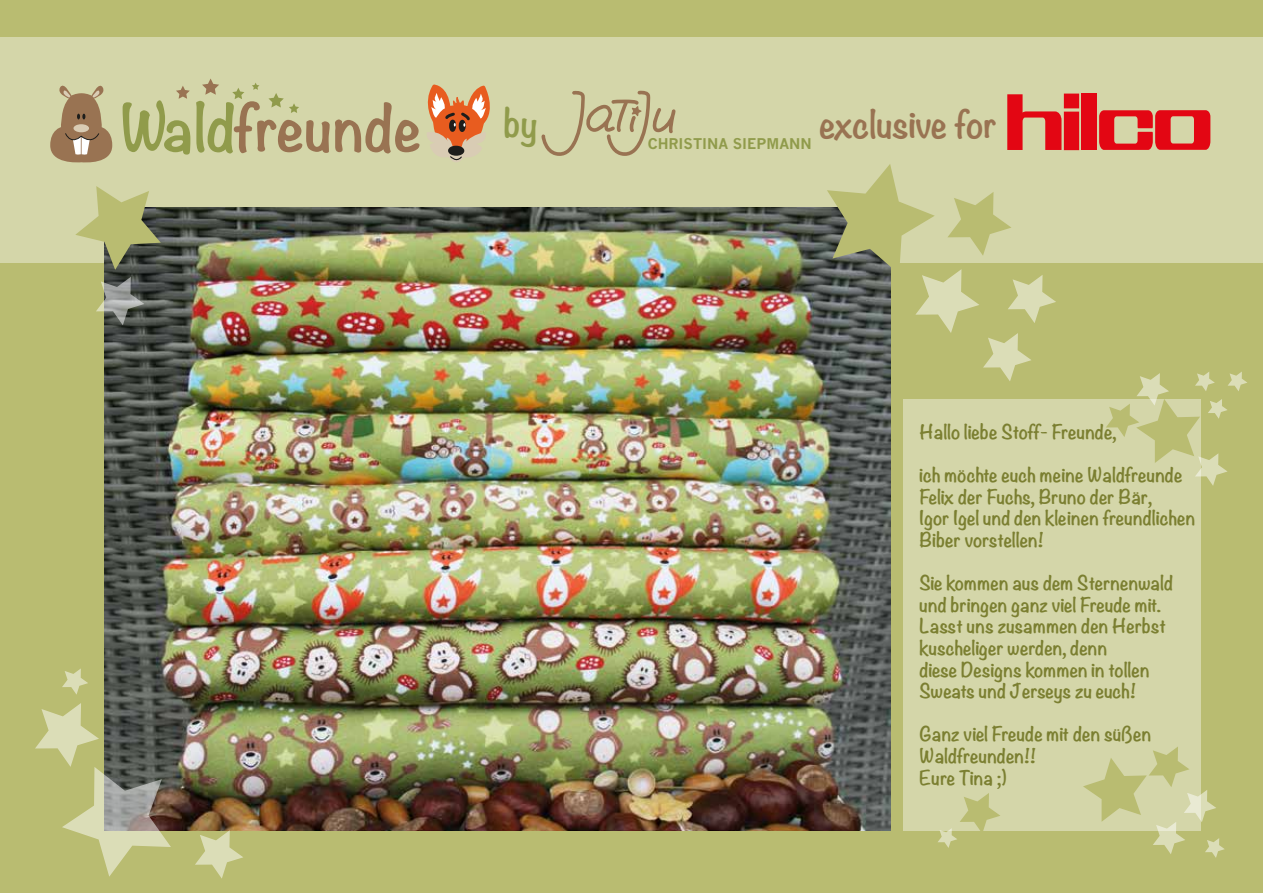
<style>
.page{position:relative;width:1263px;height:893px;background:#b9bc71}
.page>*{position:absolute;margin:0;border:0;box-sizing:border-box;transform-origin:0 0}
.t1{font:700 58.65px "Noteworthy";color:#997352}
.t2{font:700 34.2px "Noteworthy";letter-spacing:-.015em;color:#997352}
.t3{font:700 34.2px "Noteworthy";color:#909b4b}
.t4{font:700 18px/21.6px "Noteworthy";color:#7b7f31}
.t5{font:700 14.4px "News Gothic";color:#909b4b}
.s1{color:#909b4b}
</style>
<div class="page">
<div style="left:903px;top:399px;width:297px;height:431px;background:#d4d6a9"></div>
<div style="left:0;top:37px;width:1263px;height:225px;background:#d4d6a9"></div>
<svg style="left:50px;top:85px;width:62px;height:78px"></svg>
<svg style="left:427px;top:86px;width:63px;height:76px"></svg>
<svg style="left:176px;top:86px;width:14px;height:13px"></svg>
<svg style="left:202px;top:78px;width:17px;height:17px"></svg>
<svg style="left:232px;top:88px;width:12px;height:11px"></svg>
<svg style="left:252px;top:83px;width:7px;height:7px"></svg>
<svg style="left:268px;top:93px;width:31px;height:20px"></svg>
<svg style="left:541px;top:90px;width:135px;height:66px"></svg>
<div style="left:1081px;top:93px;width:16px;height:57px;background:#e30613"></div>
<svg style="left:1099px;top:110px;width:111px;height:40px"></svg>
<svg style="left:1007px;top:94px;width:72px;height:56px"></svg>
<img style="left:105px;top:207px;width:785px;height:623px">
<svg style="left:827px;top:164px;width:229px;height:217px"></svg>
<svg style="left:35px;top:703px;width:136px;height:174px"></svg>
<svg style="left:195px;top:830px;width:48px;height:49px"></svg>
<svg style="left:75px;top:186px;width:86px;height:84px"></svg>
<svg style="left:96px;top:277px;width:48px;height:48px;background:#808375"></svg>
<svg style="left:1106px;top:372px;width:141px;height:114px"></svg>
<svg style="left:62px;top:668px;width:26px;height:27px"></svg>
<svg style="left:1083px;top:746px;width:142px;height:112px"></svg>
<svg style="left:937px;top:793px;width:63px;height:55px"></svg>
<h1 class="t1" style="left:120px;top:76px;width:303px"><span class="s1">Wald</span>freunde</h1>
<h2 class="t3" style="left:504px;top:93px;width:36px">by</h2>
<p class="t5" style="left:648px;top:135px;width:165px">CHRISTINA SIEPMANN</p>
<h2 class="t2" style="left:819px;top:93px;width:180px">exclusive for</h2>
<p class="t4" style="left:919px;top:420px;width:199px">Hallo liebe Stoff- Freunde,</p>
<p class="t4" style="left:919px;top:464px;width:277px">ich möchte euch meine Waldfreunde<br>Felix der Fuchs, Bruno der Bär,<br>Igor Igel und den kleinen freundlichen<br>Biber vorstellen!</p>
<p class="t4" style="left:919px;top:572px;width:255px">Sie kommen aus dem Sternenwald und bringen ganz viel Freude mit.<br>Lasst uns zusammen den Herbst kuscheliger werden, denn<br>diese Designs kommen in tollen<br>Sweats und Jerseys zu euch!</p>
<p class="t4" style="left:919px;top:723px;width:233px">Ganz viel Freude mit den süßen<br>Waldfreunden!!<br>Eure Tina ;)</p>
</div>
